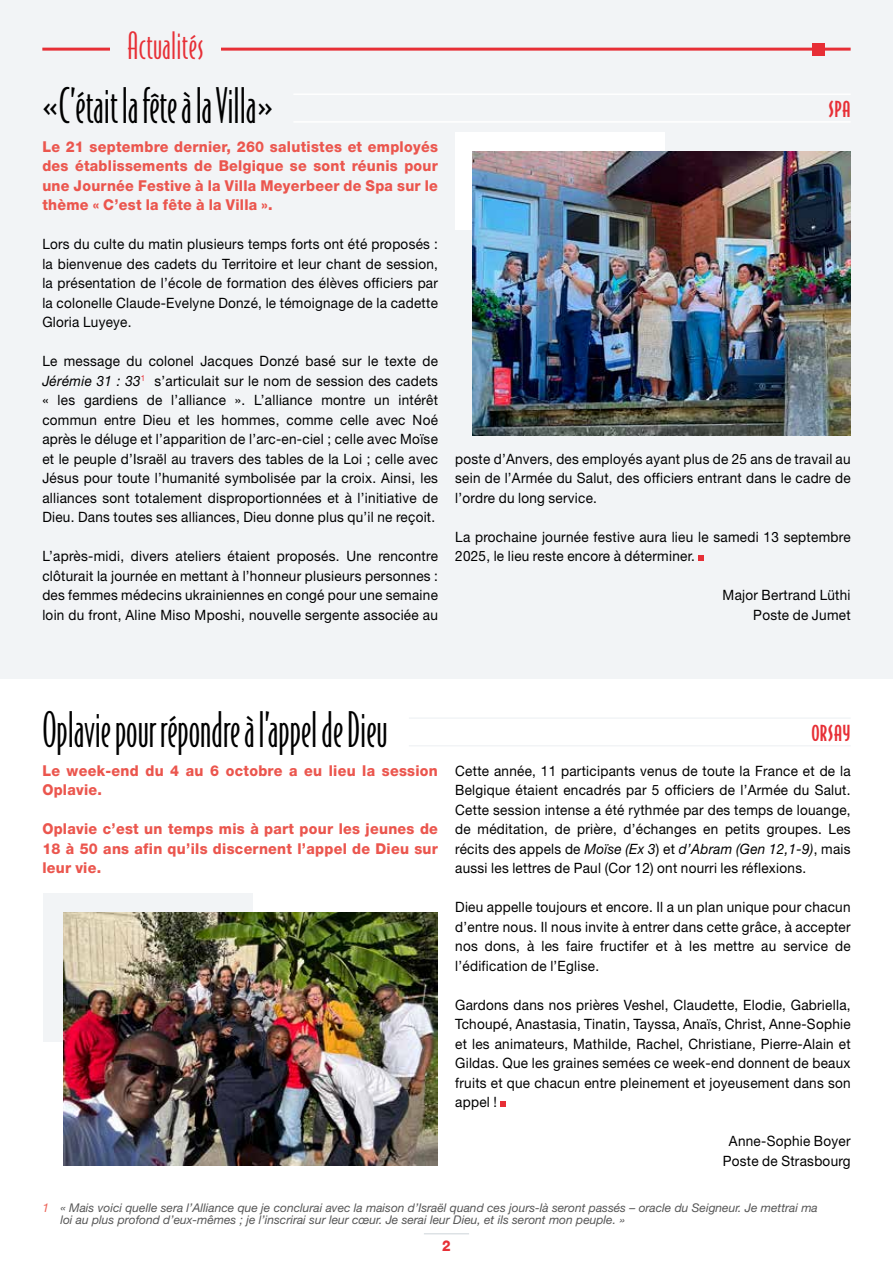
<style>
.page{position:relative;width:893px;height:1263px;background:#fff}
.page>*{position:absolute;margin:0;border:0;box-sizing:border-box;transform-origin:0 0}
.t1{font:46.5px "Bodega Sans Light Oldstyle";color:#000;scale:.9 1}
.t2{font:35.85px "Bodega Sans Light Oldstyle";letter-spacing:.01em;color:#e72f36;scale:.95 1}
.t3{font:21px "Bodega Sans Medium Oldstyle";letter-spacing:.02em;color:#e72f36;scale:.95 1}
.t4{font:800 15px/19.5px "Helvetica Neue LT Std";letter-spacing:.02em;color:#eb564e;text-align:justify;scale:.95 1}
.t5{font:800 15px "Helvetica Neue LT Std";color:#e72f36;scale:.9 1}
.t6{font:14.25px/19.5px "Helvetica Neue LT Std";letter-spacing:.02em;color:#000;text-align:justify;scale:.95 1}
.t7{font:italic 12px/12px "Helvetica Neue LT Std";color:#565656}
.s1{font-style:italic}
.s2{color:#ec6357}
</style>
<div class="page">
<div style="left:0;top:0;width:893px;height:678px;background:#f2f4f6"></div>
<div style="left:455px;top:132px;width:210px;height:98px;background:#fff"></div>
<img style="left:472px;top:152px;width:379px;height:283px">
<div style="left:43px;top:893px;width:209px;height:148px;background:#f2f4f6"></div>
<img style="left:64px;top:912px;width:374px;height:254px">
<svg style="left:698px;top:555px;width:6px;height:6px"></svg>
<svg style="left:500px;top:1101px;width:6px;height:6px"></svg>
<hr style="left:293px;top:93px;width:558px;height:2px;background:#fff">
<hr style="left:293px;top:121px;width:558px;height:2px;background:#fff">
<hr style="left:409px;top:717px;width:442px;height:2px;background:#f2f4f6">
<hr style="left:409px;top:745px;width:442px;height:1px;background:#f2f4f6">
<hr style="left:42px;top:48px;width:809px;height:3px;background:#e72f36">
<div style="left:812px;top:43px;width:13px;height:12px;background:#e72f36"></div>
<div style="left:111px;top:0;width:110px;height:59px;background:#f2f4f6"></div>
<hr style="left:424px;top:1233px;width:45px;height:1px;background:#d3d9dd">
<h2 class="t2" style="left:128px;top:25px;width:82px">Actualités</h2>
<h1 class="t1" style="left:42px;top:79px;width:258px">« C’était la fête à la Villa »</h1>
<p class="t4" style="left:42px;top:136px;width:418px">Le 21 septembre dernier, 260 salutistes et employés des établissements de Belgique se sont réunis pour une Journée Festive à la Villa Meyerbeer de Spa sur le thème « C’est la fête à la Villa ».</p>
<p class="t6" style="left:42px;top:234px;width:418px">Lors du culte du matin plusieurs temps forts ont été proposés : la bienvenue des cadets du Territoire et leur chant de session, la présentation de l’école de formation des élèves officiers par la colonelle Claude-Evelyne Donzé, le témoignage de la cadette Gloria Luyeye.</p>
<p class="t6" style="left:42px;top:351px;width:418px">Le message du colonel Jacques Donzé basé sur le texte de <span class="s1">Jérémie 31 : 33</span><sup>1</sup> s’articulait sur le nom de session des cadets « les gardiens de l’alliance ». L’alliance montre un intérêt commun entre Dieu et les hommes, comme celle avec Noé après le déluge et l’apparition de l’arc-en-ciel ; celle avec Moïse et le peuple d’Israël au travers des tables de la Loi ; celle avec Jésus pour toute l’humanité symbolisée par la croix. Ainsi, les alliances sont totalement disproportionnées et à l’initiative de Dieu. Dans toutes ses alliances, Dieu donne plus qu’il ne reçoit.</p>
<p class="t6" style="left:42px;top:546px;width:418px">L’après-midi, divers ateliers étaient proposés. Une rencontre clôturait la journée en mettant à l’honneur plusieurs personnes : des femmes médecins ukrainiennes en congé pour une semaine loin du front, Aline Miso Mposhi, nouvelle sergente associée au</p>
<h3 class="t3" style="left:828px;top:96px;width:25px">SPA</h3>
<p class="t6" style="left:455px;top:448px;width:418px">poste d’Anvers, des employés ayant plus de 25 ans de travail au sein de l’Armée du Salut, des officiers entrant dans le cadre de l’ordre du long service.</p>
<p class="t6" style="left:455px;top:526px;width:418px">La prochaine journée festive aura lieu le samedi 13 septembre<br>2025, le lieu reste encore à déterminer.</p>
<p class="t6" style="left:723px;top:585px;width:136px;text-align:right">Major Bertrand Lüthi<br>Poste de Jumet</p>
<h1 class="t1" style="left:42px;top:702px;width:385px">Oplavie pour répondre à l’appel de Dieu</h1>
<p class="t4" style="left:42px;top:760px;width:418px">Le week-end du 4 au 6 octobre a eu lieu la session<br>Oplavie.</p>
<p class="t4" style="left:42px;top:819px;width:418px">Oplavie c’est un temps mis à part pour les jeunes de 18 à 50 ans afin qu’ils discernent l’appel de Dieu sur leur vie.</p>
<h3 class="t3" style="left:811px;top:720px;width:43px">ORSAY</h3>
<p class="t6" style="left:455px;top:760px;width:418px">Cette année, 11 participants venus de toute la France et de la Belgique étaient encadrés par 5 officiers de l’Armée du Salut.<br>Cette session intense a été rythmée par des temps de louange, de méditation, de prière, d’échanges en petits groupes. Les récits des appels de <span class="s1">Moïse (Ex 3</span>) et <span class="s1">d’Abram (Gen 12,1-9)</span>, mais aussi les lettres de Paul (Cor 12) ont nourri les réflexions.</p>
<p class="t6" style="left:455px;top:897px;width:418px">Dieu appelle toujours et encore. Il a un plan unique pour chacun d’entre nous. Il nous invite à entrer dans cette grâce, à accepter nos dons, à les faire fructifer et à les mettre au service de l’édification de l’Eglise.</p>
<p class="t6" style="left:455px;top:994px;width:418px">Gardons dans nos prières Veshel, Claudette, Elodie, Gabriella, Tchoupé, Anastasia, Tinatin, Tayssa, Anaïs, Christ, Anne-Sophie et les animateurs, Mathilde, Rachel, Christiane, Pierre-Alain et Gildas. Que les graines semées ce week-end donnent de beaux fruits et que chacun entre pleinement et joyeusement dans son appel !</p>
<p class="t6" style="left:723px;top:1131px;width:136px;text-align:center">Anne-Sophie Boyer<br>Poste de Strasbourg</p>
<p class="t7" style="left:60px;top:1202px;width:759px;text-indent:-18px"><span class="s2">1</span> « Mais voici quelle sera l’Alliance que je conclurai avec la maison d’Israël quand ces jours-là seront passés – oracle du Seigneur. Je mettrai ma loi au plus profond d’eux-mêmes ; je l’inscrirai sur leur cœur. Je serai leur Dieu, et ils seront mon peuple. »</p>
<p class="t5" style="left:442px;top:1237px;width:11px">2</p>
</div>
